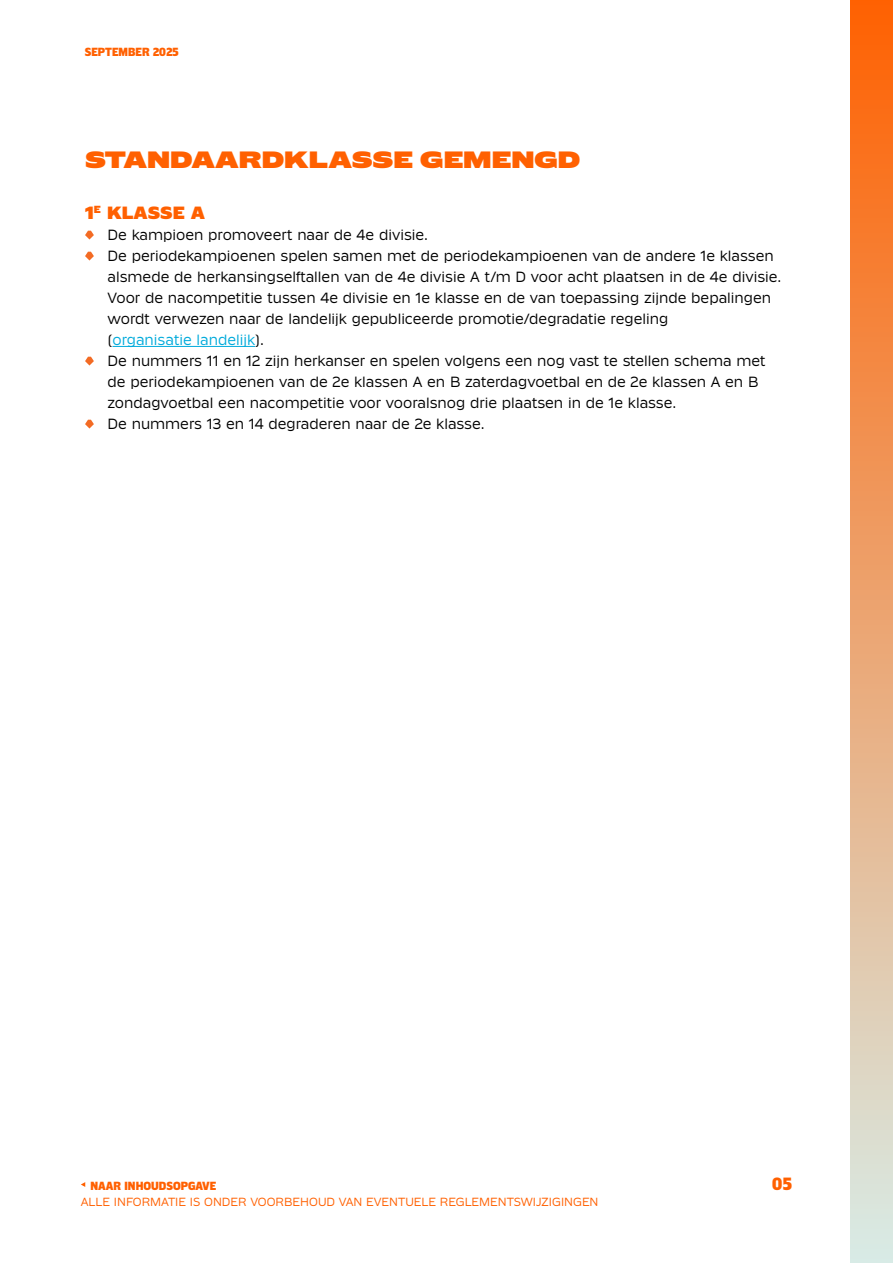
<style>
.page{position:relative;width:893px;height:1263px;background:#fff}
.page>*{position:absolute;margin:0;border:0;box-sizing:border-box;transform-origin:0 0}
.t1{font:700 24px "Klub KNVB112024";color:#ff6000}
.t2{font:700 18px "Klub KNVB092024";color:#ff6000}
.t3{font:700 18px "Klub KNVB072024";color:#ff6000}
.t4{font:15px/21px "Klub KNVB092024";color:#000}
.t5{font:12px "Klub KNVB092024";color:#ff6000}
.t6{font:700 12px "Klub KNVB072024";color:#ff6000}
.s1{color:#00aadb}
</style>
<div class="page">
<div style="left:850px;top:0;width:43px;height:1263px;background:linear-gradient(to bottom,#ff6101,#d8ebe6)"></div>
<svg style="left:81px;top:1182px;width:4px;height:5px"></svg>
<hr style="left:113px;top:346px;width:142px;height:1px;background:#00aadb">
<svg style="left:85px;top:231px;width:9px;height:9px"></svg>
<svg style="left:85px;top:252px;width:9px;height:9px"></svg>
<svg style="left:85px;top:357px;width:9px;height:9px"></svg>
<svg style="left:85px;top:420px;width:9px;height:9px"></svg>
<p class="t6" style="left:85px;top:45px;width:95px">SEPTEMBER 2025</p>
<h1 class="t1" style="left:85px;top:146px;width:497px">STANDAARDKLASSE GEMENGD</h1>
<p class="t2" style="left:85px;top:202px;width:122px">1<sup>E</sup> KLASSE A</p>
<p class="t4" style="left:108px;top:224px;width:675px">De kampioen promoveert naar de 4e divisie.<br>De periodekampioenen spelen samen met de periodekampioenen van de andere 1e klassen alsmede de herkansingselftallen van de 4e divisie A t/m D voor acht plaatsen in de 4e divisie.<br>Voor de nacompetitie tussen 4e divisie en 1e klasse en de van toepassing zijnde bepalingen wordt verwezen naar de landelijk gepubliceerde promotie/degradatie regeling<br>(<span class="s1">organisatie landelijk</span>).<br>De nummers 11 en 12 zijn herkanser en spelen volgens een nog vast te stellen schema met de periodekampioenen van de 2e klassen A en B zaterdagvoetbal en de 2e klassen A en B zondagvoetbal een nacompetitie voor vooralsnog drie plaatsen in de 1e klasse.<br>De nummers 13 en 14 degraderen naar de 2e klasse.</p>
<p class="t6" style="left:91px;top:1179px;width:127px">NAAR INHOUDSOPGAVE</p>
<p class="t5" style="left:81px;top:1195px;width:519px">ALLE INFORMATIE IS ONDER VOORBEHOUD VAN EVENTUELE REGLEMENTSWIJZIGINGEN</p>
<p class="t3" style="left:772px;top:1173px;width:21px">05</p>
</div>
